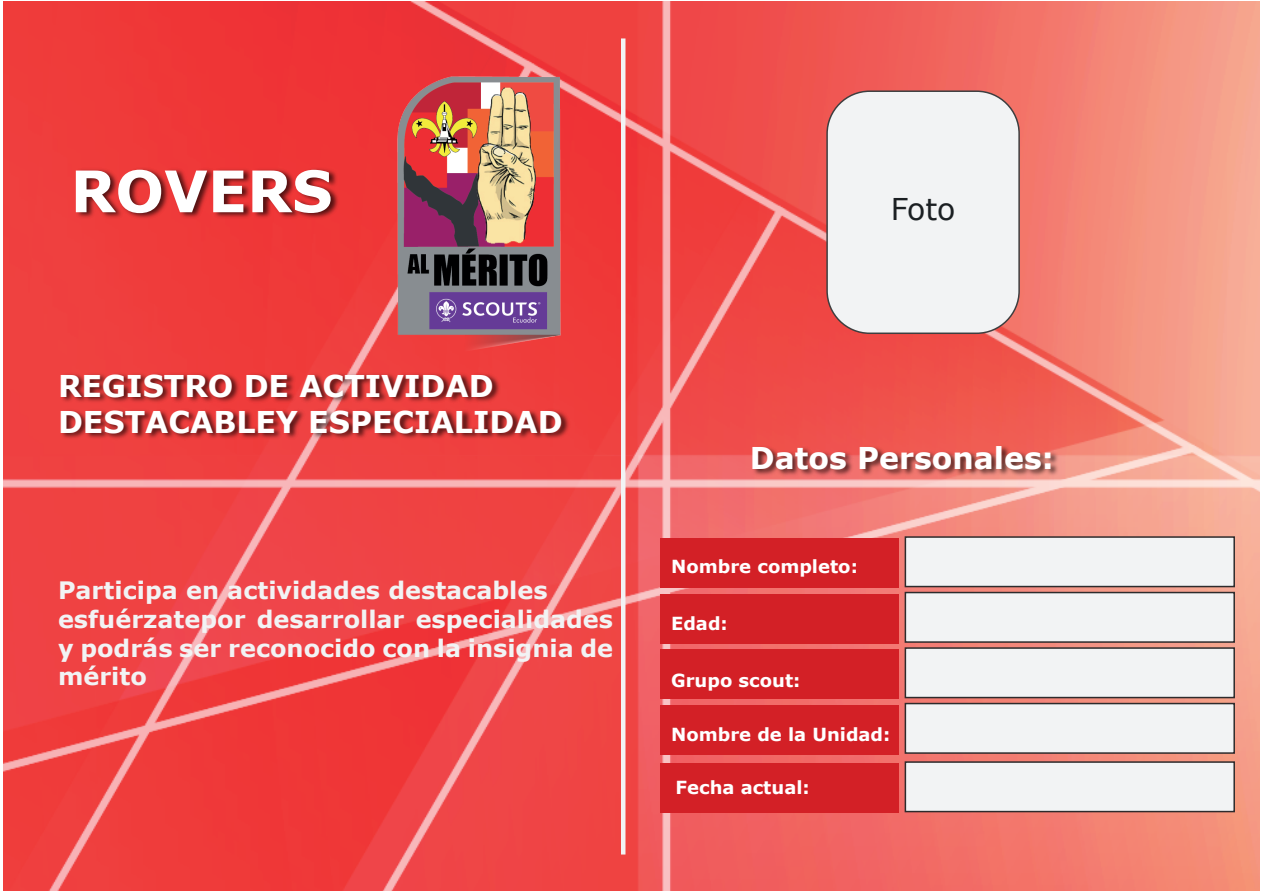
<style>
.page{position:relative;width:1263px;height:893px;background:#fff}
.page>*{position:absolute;margin:0;border:0;box-sizing:border-box;transform-origin:0 0}
.t1{font:700 57.3px "Verdana";color:#fff}
.t2{font:700 30px/36px "Verdana";color:#fff}
.t3{font:30px "Verdana";color:#1b1f22}
.t4{font:700 24px/28.8px "Verdana";color:#f2f3f4}
.t5{font:700 18px "Verdana";color:#fff}
</style>
<div class="page">
<img style="left:4px;top:2px;width:1256px;height:888px">
<img style="left:56px;top:367px;width:517px;height:83px">
<img style="left:68px;top:158px;width:275px;height:80px">
<img style="left:748px;top:439px;width:367px;height:48px">
<hr style="left:621px;top:38px;width:4px;height:816px;background:#f2f3f4">
<div style="left:661px;top:539px;width:237px;height:49px;background:#d32026"></div>
<div style="left:661px;top:594px;width:237px;height:50px;background:#d32026"></div>
<div style="left:661px;top:650px;width:237px;height:49px;background:#d32026"></div>
<div style="left:661px;top:705px;width:237px;height:50px;background:#d32026"></div>
<div style="left:905px;top:536px;width:330px;height:51px;background:#f2f3f4;border:2px solid #2e2b2c"></div>
<div style="left:905px;top:592px;width:330px;height:51px;background:#f2f3f4;border:2px solid #2e2b2c"></div>
<div style="left:905px;top:647px;width:330px;height:51px;background:#f2f3f4;border:2px solid #2e2b2c"></div>
<div style="left:905px;top:703px;width:330px;height:51px;background:#f2f3f4;border:2px solid #2e2b2c"></div>
<div style="left:661px;top:764px;width:237px;height:49px;background:#d32026"></div>
<div style="left:905px;top:761px;width:330px;height:51px;background:#f2f3f4;border:2px solid #2e2b2c"></div>
<div style="left:827px;top:91px;width:192px;height:242px;background:#f2f3f4;border-radius:43px"></div>
<div style="left:826px;top:90px;width:194px;height:244px;border:2px solid #3e3e3f;border-radius:43px"></div>
<img style="left:346px;top:56px;width:451px;height:312px">
<h1 class="t1" style="left:71px;top:151px;width:264px">ROVERS</h1>
<p class="t3" style="left:891px;top:189px;width:66px">Foto</p>
<p class="t2" style="left:58px;top:367px;width:506px">REGISTRO DE ACTIVIDAD<br>DESTACABLEY ESPECIALIDAD</p>
<p class="t4" style="left:58px;top:575px;width:557px">Participa en actividades destacables esfuérzatepor desarrollar especialidades y podrás ser reconocido con la insignia de mérito</p>
<p class="t2" style="left:750px;top:440px;width:305px">Datos Personales:</p>
<p class="t5" style="left:671px;top:554px;width:188px">Nombre completo:</p>
<p class="t5" style="left:671px;top:611px;width:58px">Edad:</p>
<p class="t5" style="left:671px;top:668px;width:131px">Grupo scout:</p>
<p class="t5" style="left:671px;top:722px;width:221px">Nombre de la Unidad:</p>
<p class="t5" style="left:675px;top:775px;width:136px">Fecha actual:</p>
</div>
